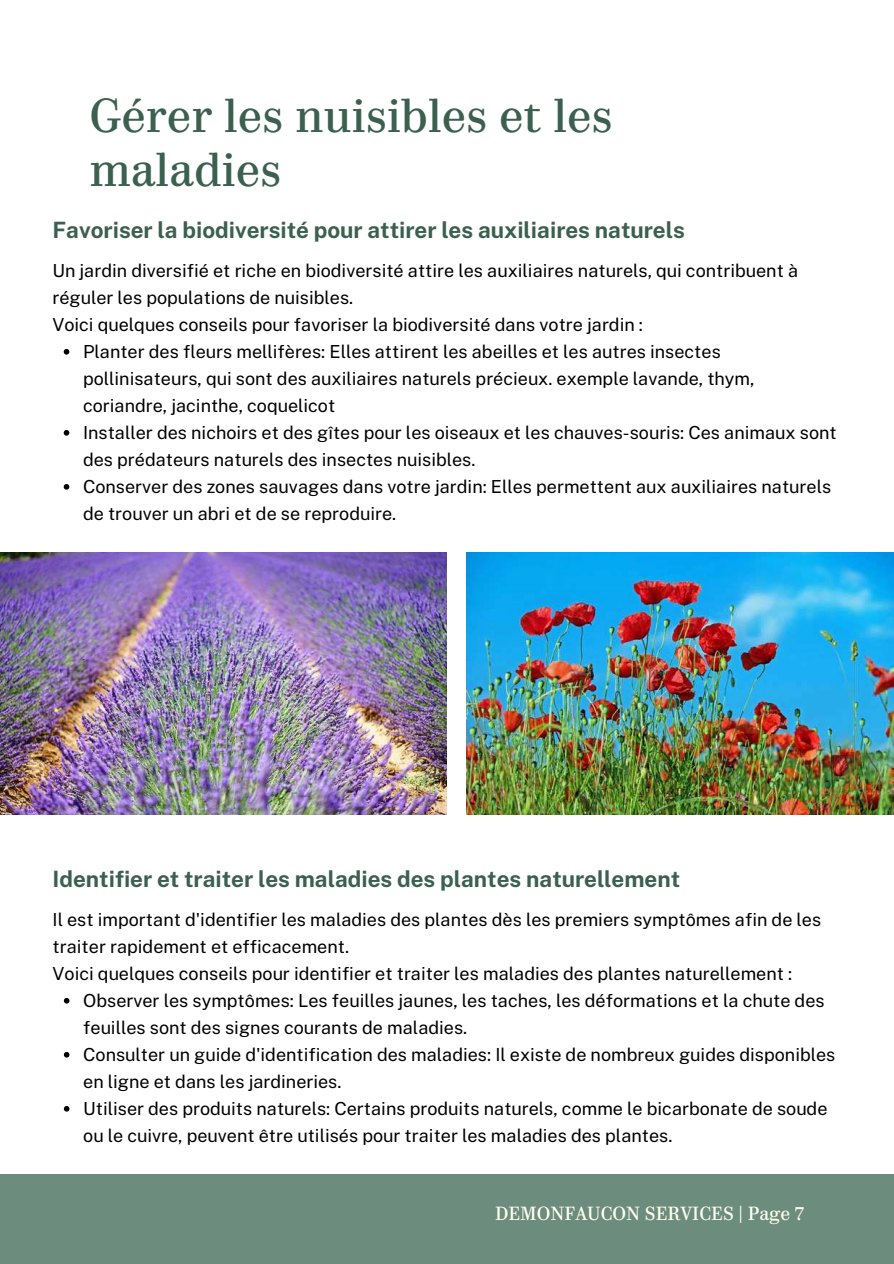
<style>
.page{position:relative;width:894px;height:1264px;background:#fff}
.page>*{position:absolute;margin:0;border:0;box-sizing:border-box;transform-origin:0 0}
.t1{font:45px/54px "Parmigiano Piccolo HL";color:#3b604f}
.t2{font:700 22.5px "Public Sans";color:#3b604f}
.t3{font:18px/27px "Public Sans";color:#000001}
.t4{font:18px "Parmigiano Piccolo HL";color:#ffffef}
</style>
<div class="page">
<div style="left:0;top:1174px;width:893px;height:89px;background:#6c8c7d"></div>
<img style="left:0;top:552px;width:446px;height:262px">
<img style="left:466px;top:552px;width:427px;height:262px">
<svg style="left:64px;top:349px;width:5px;height:5px"></svg>
<svg style="left:64px;top:430px;width:5px;height:5px"></svg>
<svg style="left:64px;top:484px;width:5px;height:5px"></svg>
<svg style="left:64px;top:997px;width:5px;height:6px"></svg>
<svg style="left:64px;top:1052px;width:5px;height:5px"></svg>
<svg style="left:64px;top:1106px;width:5px;height:5px"></svg>
<h1 class="t1" style="left:89px;top:88px;width:524px">Gérer les nuisibles et les maladies</h1>
<p class="t2" style="left:52px;top:217px;width:633px">Favoriser la biodiversité pour attirer les auxiliaires naturels</p>
<p class="t3" style="left:52px;top:257px;width:747px">Un jardin diversifié et riche en biodiversité attire les auxiliaires naturels, qui contribuent à</p>
<p class="t3" style="left:52px;top:284px;width:302px">réguler les populations de nuisibles.</p>
<p class="t3" style="left:52px;top:311px;width:592px">Voici quelques conseils pour favoriser la biodiversité dans votre jardin :</p>
<p class="t3" style="left:83px;top:338px;width:639px">Planter des fleurs mellifères: Elles attirent les abeilles et les autres insectes</p>
<p class="t3" style="left:83px;top:365px;width:672px">pollinisateurs, qui sont des auxiliaires naturels précieux. exemple lavande, thym,</p>
<p class="t3" style="left:83px;top:392px;width:254px">coriandre, jacinthe, coquelicot</p>
<p class="t3" style="left:83px;top:419px;width:755px">Installer des nichoirs et des gîtes pour les oiseaux et les chauves-souris: Ces animaux sont</p>
<p class="t3" style="left:83px;top:446px;width:394px">des prédateurs naturels des insectes nuisibles.</p>
<p class="t3" style="left:83px;top:473px;width:749px">Conserver des zones sauvages dans votre jardin: Elles permettent aux auxiliaires naturels</p>
<p class="t3" style="left:83px;top:500px;width:314px">de trouver un abri et de se reproduire.</p>
<p class="t2" style="left:53px;top:865px;width:629px">Identifier et traiter les maladies des plantes naturellement</p>
<p class="t3" style="left:53px;top:905px;width:770px">Il est important d'identifier les maladies des plantes dès les premiers symptômes afin de les traiter rapidement et efficacement.<br>Voici quelques conseils pour identifier et traiter les maladies des plantes naturellement :</p>
<p class="t3" style="left:83px;top:986px;width:753px">Observer les symptômes: Les feuilles jaunes, les taches, les déformations et la chute des feuilles sont des signes courants de maladies.<br>Consulter un guide d'identification des maladies: Il existe de nombreux guides disponibles en ligne et dans les jardineries.<br>Utiliser des produits naturels: Certains produits naturels, comme le bicarbonate de soude ou le cuivre, peuvent être utilisés pour traiter les maladies des plantes.</p>
<p class="t4" style="left:495px;top:1202px;width:310px">DEMONFAUCON SERVICES | Page 7</p>
</div>
